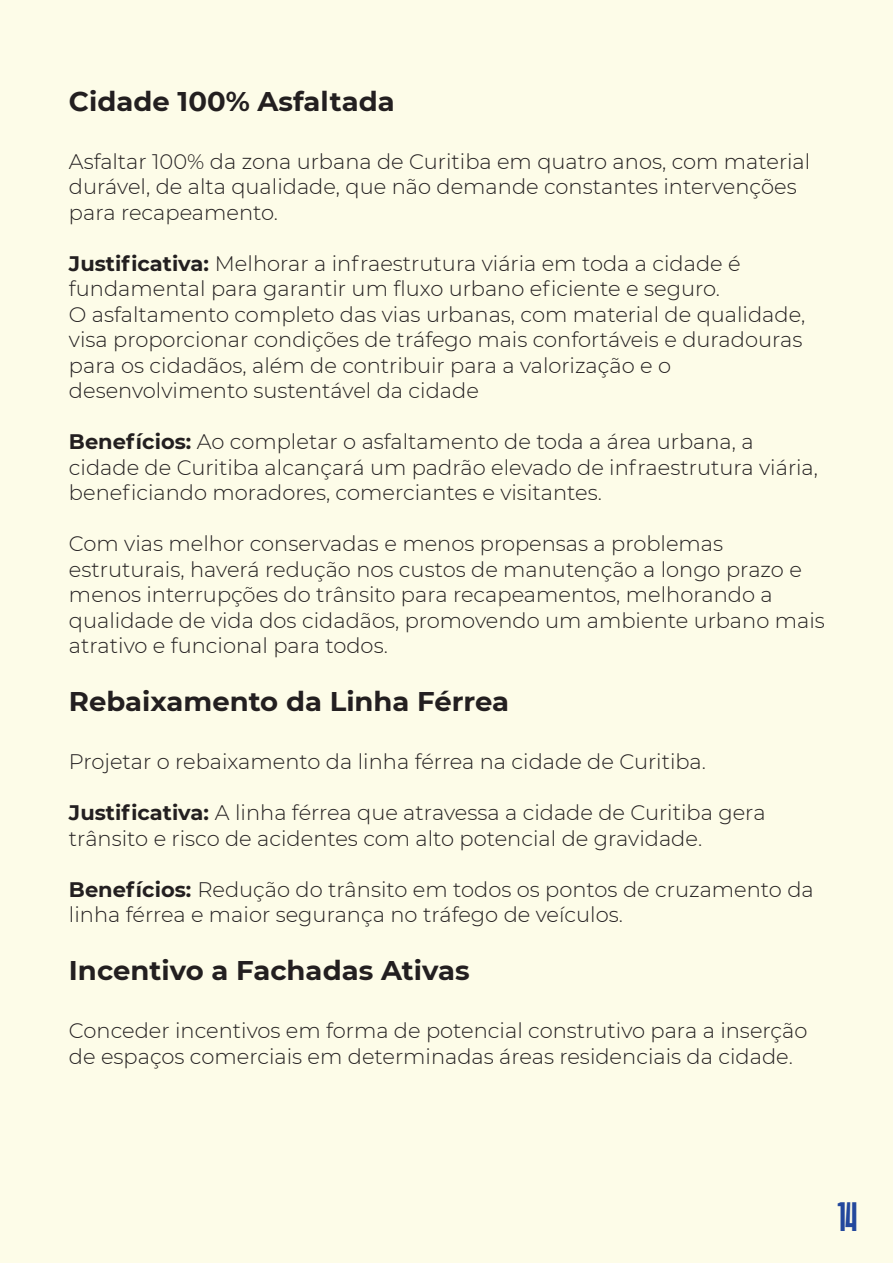
<style>
.page{position:relative;width:893px;height:1263px;background:#fdfce8}
.page>*{position:absolute;margin:0;border:0;box-sizing:border-box;transform-origin:0 0}
.t1{font:41.1px "Aalto Display Personal use";color:#23489d}
.t2{font:700 27px "Montserrat";color:#231f20}
.t3{font:300 21px/25.5px "Montserrat";color:#231f20}
.s1{font-weight:700}
</style>
<div class="page">
<p class="t2" style="left:69px;top:82px;width:327px">Cidade 100% Asfaltada</p>
<p class="t3" style="left:69px;top:148px;width:743px">Asfaltar 100% da zona urbana de Curitiba em quatro anos, com material durável, de alta qualidade, que não demande constantes intervenções para recapeamento.</p>
<p class="t3" style="left:69px;top:250px;width:738px"><span class="s1">Justificativa:</span> Melhorar a infraestrutura viária em toda a cidade é fundamental para garantir um fluxo urbano eficiente e seguro.<br>O asfaltamento completo das vias urbanas, com material de qualidade, visa proporcionar condições de tráfego mais confortáveis e duradouras para os cidadãos, além de contribuir para a valorização e o desenvolvimento sustentável da cidade</p>
<p class="t3" style="left:69px;top:428px;width:750px"><span class="s1">Benefícios:</span> Ao completar o asfaltamento de toda a área urbana, a cidade de Curitiba alcançará um padrão elevado de infraestrutura viária, beneficiando moradores, comerciantes e visitantes.</p>
<p class="t3" style="left:69px;top:530px;width:757px">Com vias melhor conservadas e menos propensas a problemas estruturais, haverá redução nos custos de manutenção a longo prazo e menos interrupções do trânsito para recapeamentos, melhorando a qualidade de vida dos cidadãos, promovendo um ambiente urbano mais atrativo e funcional para todos.</p>
<p class="t2" style="left:69px;top:682px;width:442px">Rebaixamento da Linha Férrea</p>
<p class="t3" style="left:69px;top:748px;width:639px">Projetar o rebaixamento da linha férrea na cidade de Curitiba.</p>
<p class="t3" style="left:69px;top:799px;width:698px"><span class="s1">Justificativa:</span> A linha férrea que atravessa a cidade de Curitiba gera trânsito e risco de acidentes com alto potencial de gravidade.</p>
<p class="t3" style="left:69px;top:876px;width:746px"><span class="s1">Benefícios:</span> Redução do trânsito em todos os pontos de cruzamento da linha férrea e maior segurança no tráfego de veículos.</p>
<p class="t2" style="left:69px;top:951px;width:402px">Incentivo a Fachadas Ativas</p>
<p class="t3" style="left:69px;top:1017px;width:740px">Conceder incentivos em forma de potencial construtivo para a inserção de espaços comerciais em determinadas áreas residenciais da cidade.</p>
<h1 class="t1" style="left:837px;top:1197px;width:21px">14</h1>
</div>
